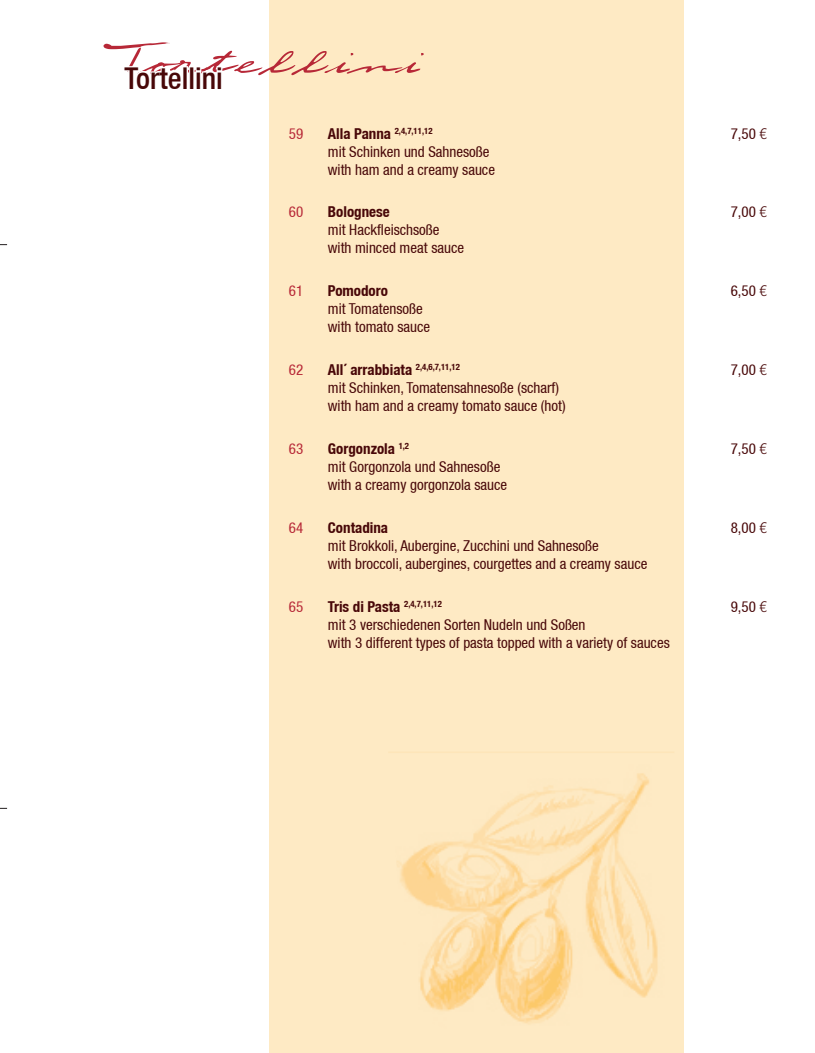
<style>
.page{position:relative;width:815px;height:1053px;background:#fff}
.page>*{position:absolute;margin:0;border:0;box-sizing:border-box;transform-origin:0 0}
.t1{font:75px "Scribble";color:#b72837}
.t2{font:500 condensed 30px "Helvetica Neue";color:#480708}
.t3{font:condensed 15px/18px "Helvetica Neue";color:#480708}
.t4{font:700 condensed 15px "Helvetica Neue";color:#480708}
.t5{font:condensed 15px "Helvetica Neue";color:#b72837}
.t6{font:700 condensed 8.75px "Helvetica Neue";color:#480708}
.s1{font-size:15px}
.s2{font-family:"Linotype Euro Font Ato F";font-stretch:normal}
</style>
<div class="page">
<div style="left:269px;top:0;width:415px;height:1052px;background:#feeac4"></div>
<img style="left:389px;top:752px;width:285px;height:272px">
<h1 class="t1" style="left:103px;top:20px;width:320px">Tortellini</h1>
<h2 class="t2" style="left:125px;top:60px;width:100px">Tortellini</h2>
<p class="t5" style="left:289px;top:124px;width:16px">59</p>
<p class="t6" style="left:328px;top:125px;width:106px"><span class="s1">Alla Panna</span> 2,4,7,11,12</p>
<p class="t3" style="left:731px;top:124px;width:38px">7,50 <span class="s2">B</span></p>
<p class="t3" style="left:328px;top:142px;width:169px">mit Schinken und Sahnesoße with ham and a creamy sauce</p>
<p class="t5" style="left:289px;top:203px;width:16px">60</p>
<p class="t4" style="left:328px;top:203px;width:63px">Bolognese</p>
<p class="t3" style="left:731px;top:203px;width:38px">7,00 <span class="s2">B</span></p>
<p class="t3" style="left:328px;top:221px;width:138px">mit Hackfleischsoße with minced meat sauce</p>
<p class="t5" style="left:289px;top:282px;width:16px">61</p>
<p class="t4" style="left:328px;top:282px;width:62px">Pomodoro</p>
<p class="t3" style="left:731px;top:282px;width:38px">6,50 <span class="s2">B</span></p>
<p class="t3" style="left:328px;top:300px;width:104px">mit Tomatensoße with tomato sauce</p>
<p class="t5" style="left:289px;top:361px;width:16px">62</p>
<p class="t4" style="left:328px;top:360px;width:134px">All´ arrabbiata <sup>2,4,6,7,11,12</sup></p>
<p class="t3" style="left:731px;top:360px;width:38px">7,00 <span class="s2">B</span></p>
<p class="t3" style="left:328px;top:378px;width:239px">mit Schinken, Tomatensahnesoße (scharf) with ham and a creamy tomato sauce (hot)</p>
<p class="t5" style="left:289px;top:440px;width:16px">63</p>
<p class="t4" style="left:328px;top:439px;width:83px">Gorgonzola <sup>1,2</sup></p>
<p class="t3" style="left:731px;top:439px;width:38px">7,50 <span class="s2">B</span></p>
<p class="t3" style="left:328px;top:457px;width:181px">mit Gorgonzola und Sahnesoße with a creamy gorgonzola sauce</p>
<p class="t5" style="left:289px;top:518px;width:16px">64</p>
<p class="t4" style="left:328px;top:518px;width:62px">Contadina</p>
<p class="t3" style="left:731px;top:518px;width:38px">8,00 <span class="s2">B</span></p>
<p class="t3" style="left:328px;top:536px;width:321px">mit Brokkoli, Aubergine, Zucchini und Sahnesoße<br>with broccoli, aubergines, courgettes and a creamy sauce</p>
<p class="t5" style="left:289px;top:597px;width:16px">65</p>
<p class="t4" style="left:328px;top:597px;width:115px">Tris di Pasta <sup>2,4,7,11,12</sup></p>
<p class="t3" style="left:731px;top:597px;width:38px">9,50 <span class="s2">B</span></p>
<p class="t3" style="left:328px;top:615px;width:343px">mit 3 verschiedenen Sorten Nudeln und Soßen<br>with 3 different types of pasta topped with a variety of sauces</p>
</div>
